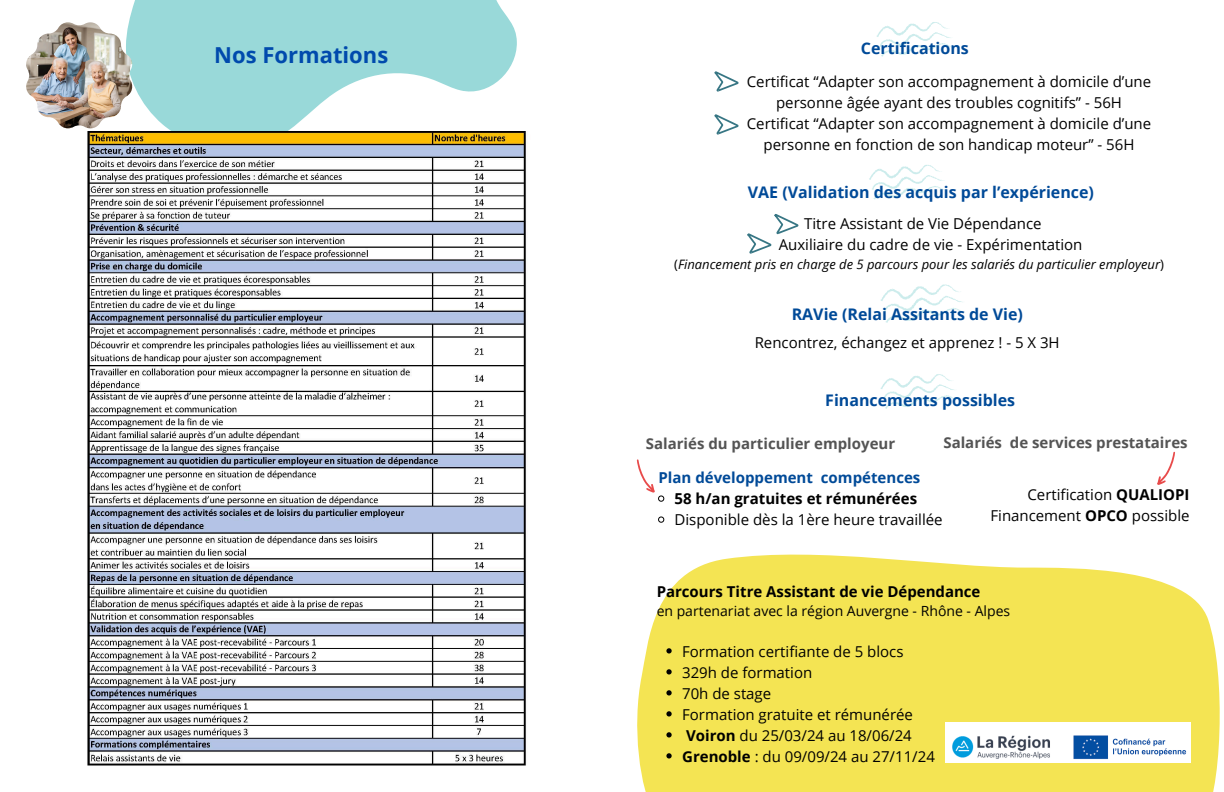
<style>
.page{position:relative;width:1224px;height:792px;background:#fff}
.page>*{position:absolute;margin:0;border:0;box-sizing:border-box;transform-origin:0 0}
.t1{font:700 22px "Open Sans";color:#004aad}
.t2{font:700 16px "Open Sans";color:#004a98}
.t3{font:15px/21px "Open Sans";color:#000;text-align:center}
.t4{font:700 15px "Open Sans";color:#000}
.t5{font:700 15px "Open Sans";color:#545454}
.t6{font:700 15px "Open Sans";color:#004a98}
.t7{font:14px "Open Sans";color:#000}
.t8{font:italic 13px "Open Sans";color:#000}
.s1{font-style:normal}
.s2{font-weight:700}
</style>
<div class="page">
<svg style="left:129px;top:0;width:388px;height:131px;fill:#99d9d9"></svg>
<svg style="left:1157px;top:452px;width:18px;height:33px"></svg>
<svg style="left:637px;top:554px;width:583px;height:238px;background:#f4e662"></svg>
<img style="left:946px;top:723px;width:244px;height:40px">
<svg style="left:876px;top:22px;width:75px;height:35px"></svg>
<svg style="left:880px;top:284px;width:85px;height:39px"></svg>
<svg style="left:880px;top:374px;width:76px;height:35px"></svg>
<img style="left:26px;top:22px;width:106px;height:106px">
<svg style="left:869px;top:165px;width:75px;height:35px"></svg>
<svg style="left:714px;top:71px;width:25px;height:21px"></svg>
<svg style="left:714px;top:114px;width:25px;height:21px"></svg>
<svg style="left:747px;top:214px;width:52px;height:40px"></svg>
<img style="left:87px;top:131px;width:441px;height:635px">
<svg style="left:637px;top:459px;width:28px;height:43px"></svg>
<svg style="left:658px;top:516px;width:7px;height:7px"></svg>
<svg style="left:666px;top:648px;width:6px;height:6px"></svg>
<svg style="left:666px;top:669px;width:6px;height:6px"></svg>
<svg style="left:666px;top:690px;width:6px;height:6px"></svg>
<svg style="left:666px;top:711px;width:6px;height:6px"></svg>
<svg style="left:666px;top:732px;width:6px;height:6px"></svg>
<svg style="left:666px;top:753px;width:6px;height:6px"></svg>
<p class="t1" style="left:214px;top:40px;width:175px">Nos Formations</p>
<p class="t2" style="left:861px;top:37px;width:109px">Certifications</p>
<h1 class="t3" style="left:747px;top:71px;width:406px">Certificat “Adapter son accompagnement à domicile d’une personne âgée ayant des troubles cognitifs” - 56H Certificat “Adapter son accompagnement à domicile d’une personne en fonction de son handicap moteur” - 56H</h1>
<p class="t2" style="left:748px;top:181px;width:348px">VAE (Validation des acquis par l’expérience)</p>
<p class="t3" style="left:804px;top:213px;width:239px">Titre Assistant de Vie Dépendance</p>
<p class="t3" style="left:779px;top:234px;width:305px">Auxiliaire du cadre de vie - Expérimentation</p>
<h2 class="t8" style="left:674px;top:255px;width:491px"><span class="s1">(</span>Financement pris en charge de 5 parcours pour les salariés du particulier employeur<span class="s1">)</span></h2>
<h3 class="t2" style="left:792px;top:303px;width:233px">RAVie (Relai Assitants de Vie)</h3>
<p class="t3" style="left:755px;top:332px;width:306px">Rencontrez, échangez et apprenez ! - 5 X 3H</p>
<h2 class="t2" style="left:825px;top:389px;width:191px">Financements possibles</h2>
<h3 class="t5" style="left:943px;top:432px;width:246px">Salariés de services prestataires</h3>
<h2 class="t5" style="left:646px;top:433px;width:251px">Salariés du particulier employeur</h2>
<p class="t6" style="left:658px;top:467px;width:264px">Plan développement compétences</p>
<p class="t4" style="left:674px;top:488px;width:244px">58 h/an gratuites et rémunérées</p>
<p class="t3" style="left:674px;top:509px;width:270px">Disponible dès la 1ère heure travaillée</p>
<p class="t3" style="left:990px;top:484px;width:201px;text-align:right">Certification <span class="s2">QUALIOPI<br></span>Financement <span class="s2">OPCO</span> possible</p>
<p class="t4" style="left:657px;top:580px;width:325px">Parcours Titre Assistant de vie Dépendance</p>
<h2 class="t7" style="left:657px;top:601px;width:355px">en partenariat avec la région Auvergne - Rhône - Alpes</h2>
<h3 class="t3" style="left:682px;top:640px;width:223px">Formation certifiante de 5 blocs</h3>
<p class="t3" style="left:682px;top:661px;width:132px">329h de formation</p>
<h2 class="t3" style="left:682px;top:682px;width:91px">70h de stage</h2>
<h2 class="t3" style="left:682px;top:703px;width:232px">Formation gratuite et rémunérée</h2>
<h2 class="t3" style="left:686px;top:724px;width:227px"><span class="s2">Voiron</span> du 25/03/24 au 18/06/24</h2>
<p class="t3" style="left:682px;top:745px;width:254px"><span class="s2">Grenoble</span> : du 09/09/24 au 27/11/24</p>
</div>
